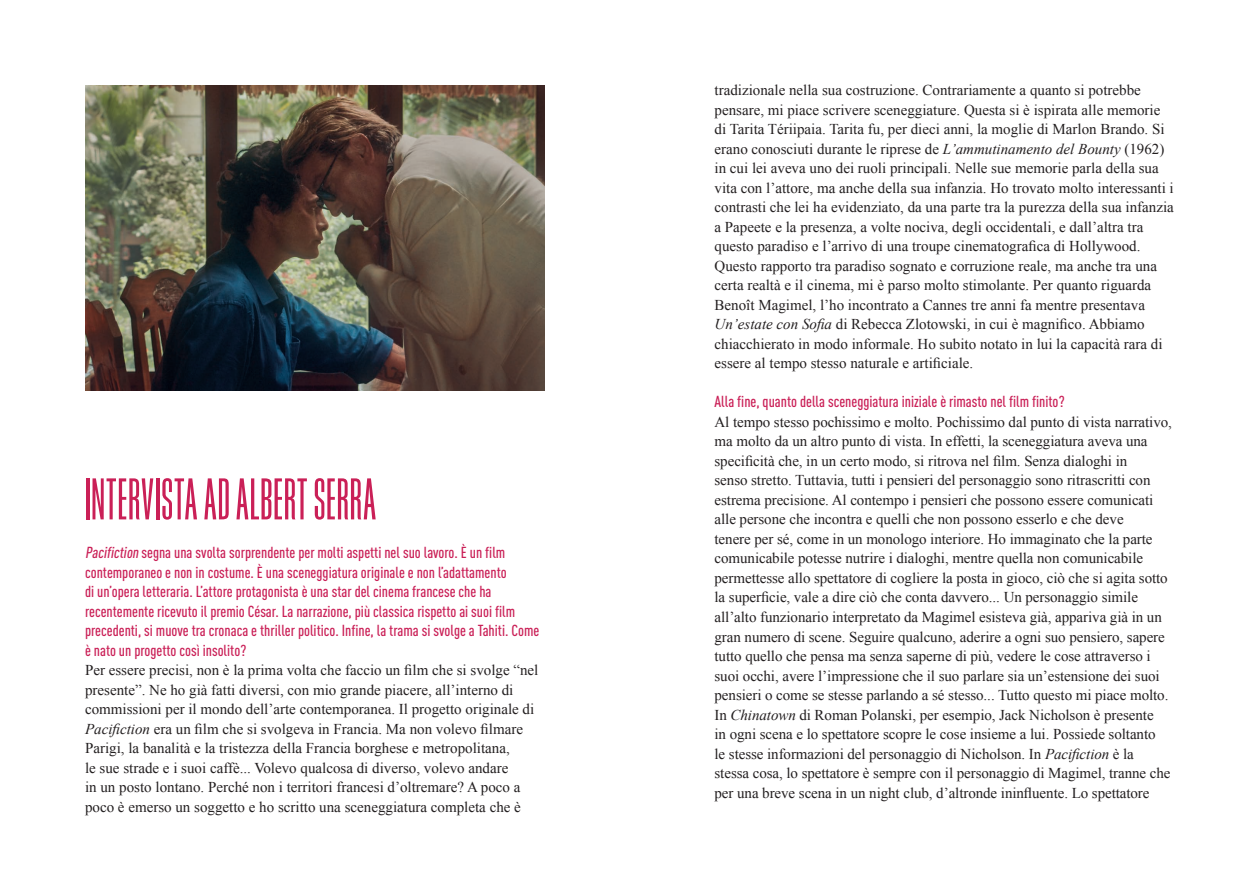
<style>
.page{position:relative;width:1259px;height:893px;background:#fff}
.page>*{position:absolute;margin:0;border:0;box-sizing:border-box;transform-origin:0 0}
.t1{font:61.5px "Bee Three";letter-spacing:.01em;color:#ca2057}
.t2{font:500 condensed 15.75px/19.5px "DIN Pro";color:#ca2057}
.t3{font:15px/19.5px "Times New Roman";color:#231f20}
.s1{font-style:italic}
</style>
<div class="page">
<img style="left:85px;top:85px;width:459px;height:305px">
<h1 class="t1" style="left:85px;top:466px;width:293px">INTERVISTA AD ALBERT SERRA</h1>
<p class="t2" style="left:85px;top:542px;width:456px"><span class="s1">Pacifiction</span> segna una svolta sorprendente per molti aspetti nel suo lavoro. È un film contemporaneo e non in costume. È una sceneggiatura originale e non l’adattamento<br>di un’opera letteraria. L’attore protagonista è una star del cinema francese che ha recentemente ricevuto il premio César. La narrazione, più classica rispetto ai suoi film precedenti, si muove tra cronaca e thriller politico. Infine, la trama si svolge a Tahiti. Come è nato un progetto così insolito?</p>
<p class="t3" style="left:85px;top:660px;width:455px">Per essere precisi, non è la prima volta che faccio un film che si svolge “nel presente”. Ne ho già fatti diversi, con mio grande piacere, all’interno di commissioni per il mondo dell’arte contemporanea. Il progetto originale di <span class="s1">Pacifiction</span> era un film che si svolgeva in Francia. Ma non volevo filmare Parigi, la banalità e la tristezza della Francia borghese e metropolitana,<br>le sue strade e i suoi caffè... Volevo qualcosa di diverso, volevo andare<br>in un posto lontano. Perché non i territori francesi d’oltremare? A poco a poco è emerso un soggetto e ho scritto una sceneggiatura completa che è</p>
<p class="t3" style="left:714px;top:80px;width:461px">tradizionale nella sua costruzione. Contrariamente a quanto si potrebbe pensare, mi piace scrivere sceneggiature. Questa si è ispirata alle memorie di Tarita Tériipaia. Tarita fu, per dieci anni, la moglie di Marlon Brando. Si erano conosciuti durante le riprese de <span class="s1">L’ammutinamento del Bounty</span> (1962) in cui lei aveva uno dei ruoli principali. Nelle sue memorie parla della sua vita con l’attore, ma anche della sua infanzia. Ho trovato molto interessanti i contrasti che lei ha evidenziato, da una parte tra la purezza della sua infanzia a Papeete e la presenza, a volte nociva, degli occidentali, e dall’altra tra questo paradiso e l’arrivo di una troupe cinematografica di Hollywood.<br>Questo rapporto tra paradiso sognato e corruzione reale, ma anche tra una certa realtà e il cinema, mi è parso molto stimolante. Per quanto riguarda Benoît Magimel, l’ho incontrato a Cannes tre anni fa mentre presentava <span class="s1">Un’estate con Sofia</span> di Rebecca Zlotowski, in cui è magnifico. Abbiamo chiacchierato in modo informale. Ho subito notato in lui la capacità rara di essere al tempo stesso naturale e artificiale.</p>
<p class="t2" style="left:714px;top:391px;width:352px">Alla fine, quanto della sceneggiatura iniziale è rimasto nel film finito?</p>
<p class="t3" style="left:714px;top:412px;width:459px">Al tempo stesso pochissimo e molto. Pochissimo dal punto di vista narrativo, ma molto da un altro punto di vista. In effetti, la sceneggiatura aveva una specificità che, in un certo modo, si ritrova nel film. Senza dialoghi in<br>senso stretto. Tuttavia, tutti i pensieri del personaggio sono ritrascritti con estrema precisione. Al contempo i pensieri che possono essere comunicati alle persone che incontra e quelli che non possono esserlo e che deve<br>tenere per sé, come in un monologo interiore. Ho immaginato che la parte comunicabile potesse nutrire i dialoghi, mentre quella non comunicabile permettesse allo spettatore di cogliere la posta in gioco, ciò che si agita sotto la superficie, vale a dire ciò che conta davvero... Un personaggio simile all’alto funzionario interpretato da Magimel esisteva già, appariva già in un gran numero di scene. Seguire qualcuno, aderire a ogni suo pensiero, sapere tutto quello che pensa ma senza saperne di più, vedere le cose attraverso i suoi occhi, avere l’impressione che il suo parlare sia un’estensione dei suoi pensieri o come se stesse parlando a sé stesso... Tutto questo mi piace molto.<br>In <span class="s1">Chinatown</span> di Roman Polanski, per esempio, Jack Nicholson è presente<br>in ogni scena e lo spettatore scopre le cose insieme a lui. Possiede soltanto<br>le stesse informazioni del personaggio di Nicholson. In <span class="s1">Pacifiction</span> è la stessa cosa, lo spettatore è sempre con il personaggio di Magimel, tranne che per una breve scena in un night club, d’altronde ininfluente. Lo spettatore</p>
</div>
